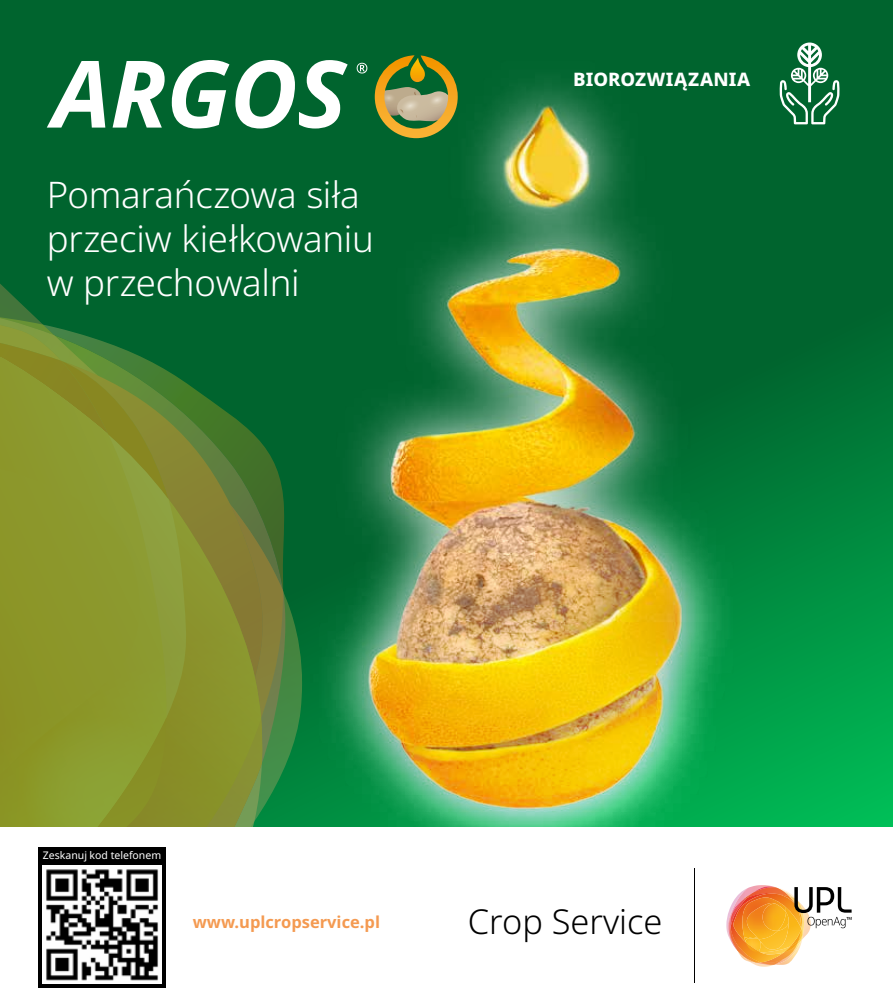
<style>
.page{position:relative;width:893px;height:1008px;background:#fff}
.page>*{position:absolute;margin:0;border:0;box-sizing:border-box;transform-origin:0 0}
.t1{font:300 36.6px/44px "Noto Sans";letter-spacing:-.01em;color:#fff}
.t2{font:300 34.35px "Noto Sans";color:#000}
.t3{font:800 18.6px "Noto Sans";letter-spacing:.01em;color:#fff}
.t4{font:700 16.5px "Noto Sans";color:#f49a51}
.t5{font:10.5px "Noto Sans";color:#fff}
</style>
<div class="page">
<div style="left:0;top:0;width:893px;height:847px;background:#00642e"></div>
<img style="left:311px;top:66px;width:336px;height:224px">
<svg style="left:780px;top:43px;width:60px;height:81px"></svg>
<svg style="left:47px;top:61px;width:58px;height:67px"></svg>
<svg style="left:113px;top:61px;width:52px;height:67px"></svg>
<svg style="left:172px;top:60px;width:57px;height:68px"></svg>
<svg style="left:235px;top:60px;width:113px;height:68px"></svg>
<svg style="left:357px;top:55px;width:104px;height:83px"></svg>
<img style="left:302px;top:290px;width:591px;height:537px">
<svg style="left:0;top:284px;width:302px;height:543px"></svg>
<svg style="left:0;top:308px;width:283px;height:519px;background:#728b2f"></svg>
<div style="left:0;top:827px;width:893px;height:181px;background:#fff"></div>
<hr style="left:694px;top:868px;width:1px;height:115px;background:#000">
<svg style="left:728px;top:885px;width:124px;height:80px"></svg>
<div style="left:38px;top:847px;width:128px;height:141px;background:#000"></div>
<img style="left:43px;top:865px;width:118px;height:119px">
<p class="t1" style="left:47px;top:173px;width:329px">Pomarańczowa siła przeciw kiełkowaniu w przechowalni</p>
<p class="t3" style="left:573px;top:66px;width:179px">BIOROZWIĄZANIA</p>
<p class="t5" style="left:43px;top:848px;width:120px">Zeskanuj kod telefonem</p>
<p class="t4" style="left:193px;top:910px;width:189px">www.uplcropservice.pl</p>
<p class="t2" style="left:468px;top:908px;width:196px">Crop Service</p>
</div>
